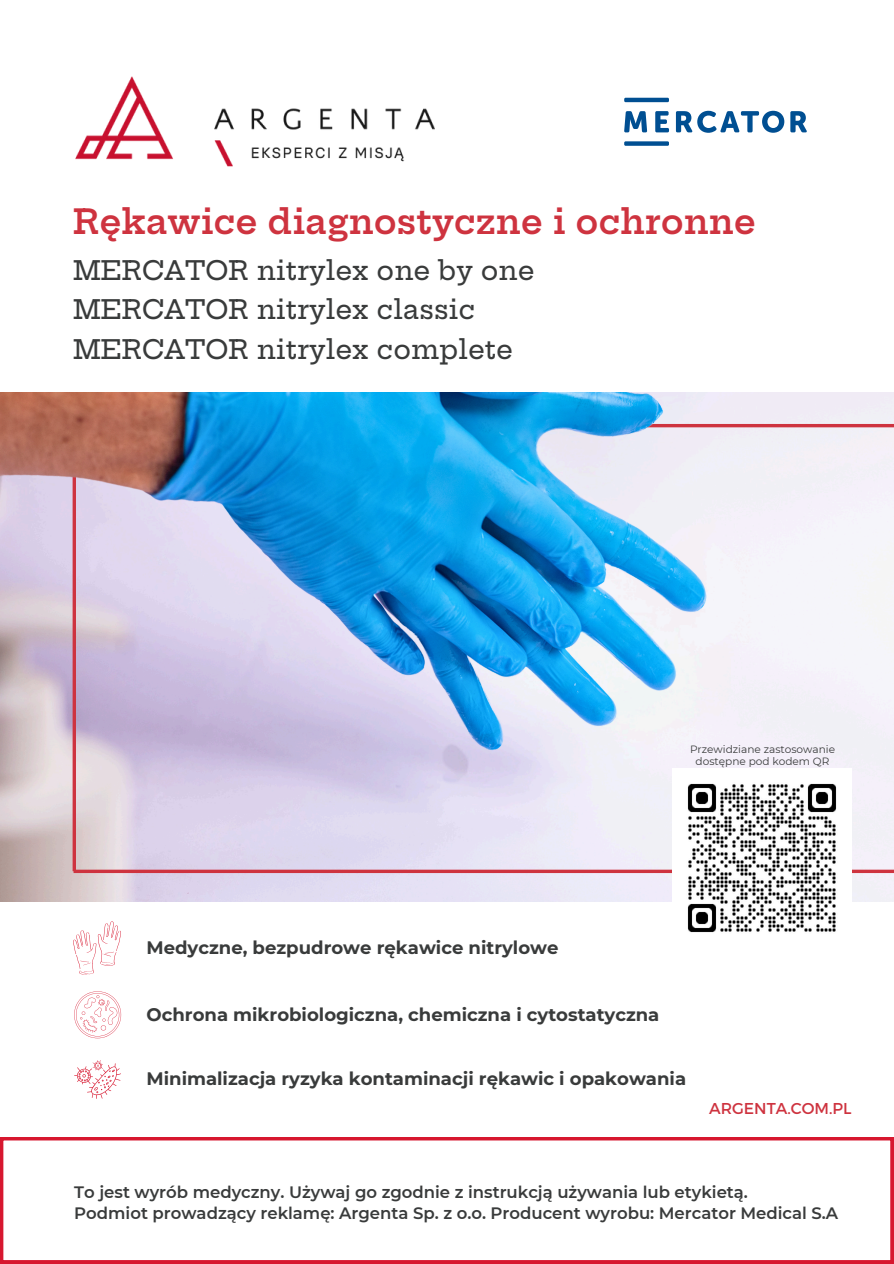
<style>
.page{position:relative;width:894px;height:1264px;background:#fff}
.page>*{position:absolute;margin:0;border:0;box-sizing:border-box;transform-origin:0 0}
.t1{font:600 33.9px "Hepta Slab";color:#ce333f}
.t2{font:500 26.4px/39.3px "Hepta Slab";color:#393b3b}
.t3{font:700 18px "Montserrat";color:#393b3b}
.t4{font:600 16.5px/21.3px "Montserrat";color:#393b3b}
.t5{font:15.75px "Montserrat";color:#ce333f}
.t6{font:10.5px/12.3px "Montserrat";color:#393b3b;text-align:center}
</style>
<div class="page">
<hr style="left:73px;top:424px;width:820px;height:3px;background:#ce333f">
<hr style="left:73px;top:425px;width:3px;height:446px;background:#ce333f">
<svg style="left:73px;top:869px;width:820px;height:4px;background:#d14f5c"></svg>
<img style="left:75px;top:76px;width:360px;height:90px">
<svg style="left:624px;top:111px;width:23px;height:21px"></svg>
<svg style="left:655px;top:111px;width:13px;height:21px"></svg>
<div style="left:624px;top:141px;width:44px;height:5px;background:#004f92"></div>
<hr style="left:624px;top:98px;width:44px;height:4px;background:#004f92">
<svg style="left:675px;top:111px;width:109px;height:22px"></svg>
<svg style="left:790px;top:111px;width:16px;height:21px"></svg>
<svg style="left:73px;top:921px;width:48px;height:53px"></svg>
<svg style="left:74px;top:991px;width:47px;height:47px"></svg>
<svg style="left:74px;top:1060px;width:47px;height:38px"></svg>
<svg style="left:0;top:1137px;width:893px;height:126px"></svg>
<img style="left:0;top:392px;width:708px;height:360px">
<img style="left:672px;top:783px;width:179px;height:150px">
<p class="t1" style="left:73px;top:201px;width:684px">Rękawice diagnostyczne i ochronne</p>
<p class="t2" style="left:73px;top:251px;width:463px">MERCATOR nitrylex one by one<br>MERCATOR nitrylex classic<br>MERCATOR nitrylex complete</p>
<p class="t6" style="left:689px;top:742px;width:146px">Przewidziane zastosowanie dostępne pod kodem QR</p>
<p class="t3" style="left:146px;top:936px;width:413px">Medyczne, bezpudrowe rękawice nitrylowe</p>
<p class="t3" style="left:146px;top:1003px;width:514px">Ochrona mikrobiologiczna, chemiczna i cytostatyczna</p>
<h1 class="t3" style="left:146px;top:1067px;width:541px">Minimalizacja ryzyka kontaminacji rękawic i opakowania</h1>
<h2 class="t5" style="left:709px;top:1097px;width:144px">ARGENTA.COM.PL</h2>
<p class="t4" style="left:74px;top:1180px;width:765px">To jest wyrób medyczny. Używaj go zgodnie z instrukcją używania lub etykietą.<br>Podmiot prowadzący reklamę: Argenta Sp. z o.o. Producent wyrobu: Mercator Medical S.A</p>
</div>
